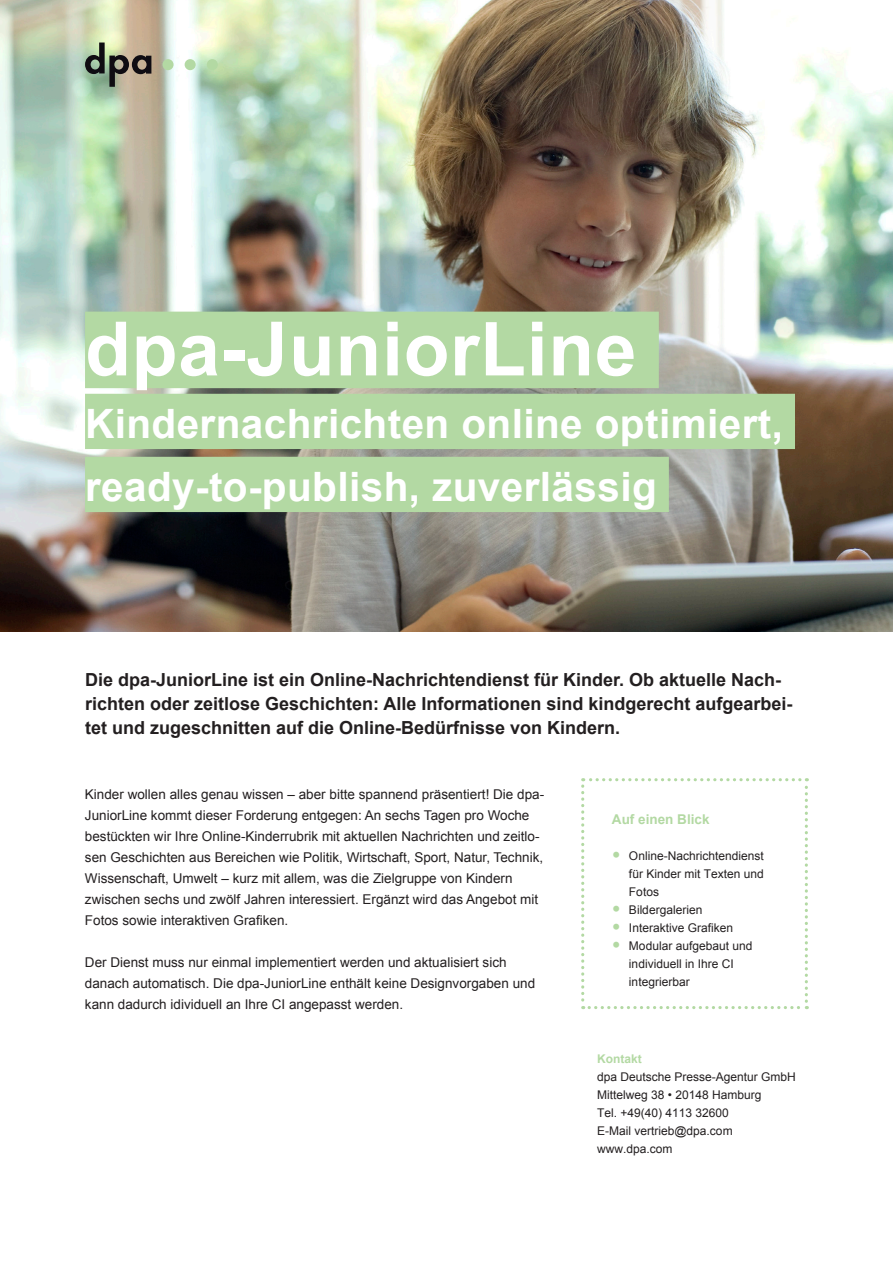
<style>
.page{position:relative;width:893px;height:1263px;background:#fff}
.page>*{position:absolute;margin:0;border:0;box-sizing:border-box;transform-origin:0 0}
.t1{font:700 75px "Arial";letter-spacing:.01em;color:#fff}
.t2{font:700 40.5px/63px "Arial";letter-spacing:.01em;color:#fff}
.t3{font:700 18px/24px "Arial";color:#231f20}
.t4{font:13.5px/21px "Arial";color:#231f20}
.t5{font:700 13.5px "Arial";color:#b3d9a3}
.t6{font:12px/18px "Arial";color:#231f20}
.t7{font:700 12px "Arial";color:#b3d9a3}
.s1{font-weight:900;font-size:18px;color:#b3d9a3}
</style>
<div class="page">
<img style="left:0;top:0;width:893px;height:631px">
<svg style="left:85px;top:43px;width:66px;height:44px"></svg>
<div style="left:162px;top:59px;width:12px;height:11px;background:#b3d9a3;border-radius:50%"></div>
<div style="left:185px;top:59px;width:11px;height:11px;background:#b3d9a3;border-radius:50%"></div>
<div style="left:207px;top:59px;width:11px;height:11px;background:#b3d9a3;border-radius:50%"></div>
<div style="left:85px;top:312px;width:574px;height:76px;background:#b3d9a3"></div>
<div style="left:85px;top:394px;width:710px;height:55px;background:#b3d9a3"></div>
<div style="left:85px;top:457px;width:584px;height:55px;background:#b3d9a3"></div>
<svg style="left:581px;top:778px;width:227px;height:231px"></svg>
<h1 class="t1" style="left:85px;top:299px;width:553px">dpa-JuniorLine</h1>
<h2 class="t2" style="left:85px;top:394px;width:699px">Kindernachrichten online optimiert, ready-to-publish, zuverlässig</h2>
<p class="t3" style="left:85px;top:668px;width:709px">Die dpa-JuniorLine ist ein Online-Nachrichtendienst für Kinder. Ob aktuelle Nach&shy;richten oder zeitlose Geschichten: Alle Informationen sind kindgerecht aufgearbei&shy;tet und zugeschnitten auf die Online-Bedürfnisse von Kindern.</p>
<p class="t4" style="left:85px;top:784px;width:461px">Kinder wollen alles genau wissen – aber bitte spannend präsentiert! Die dpa-JuniorLine kommt dieser Forderung entgegen: An sechs Tagen pro Woche bestückten wir Ihre Online-Kinderrubrik mit aktuellen Nachrichten und zeitlo&shy;sen Geschichten aus Bereichen wie Politik, Wirtschaft, Sport, Natur, Technik, Wissenschaft, Umwelt – kurz mit allem, was die Zielgruppe von Kindern zwischen sechs und zwölf Jahren interessiert. Ergänzt wird das Angebot mit Fotos sowie interaktiven Grafiken.</p>
<p class="t4" style="left:85px;top:952px;width:452px">Der Dienst muss nur einmal implementiert werden und aktualisiert sich danach automatisch. Die dpa-JuniorLine enthält keine Designvorgaben und kann dadurch idividuell an Ihre CI angepasst werden.</p>
<p class="t5" style="left:612px;top:810px;width:99px">Auf einen Blick</p>
<p class="t6" style="left:629px;top:846px;width:136px;text-align:justify;text-indent:-17px"><span class="s1">•</span> Online-Nachrichtendienst für Kinder mit Texten und Fotos</p>
<p class="t6" style="left:612px;top:900px;width:92px"><span class="s1">•</span> Bildergalerien</p>
<p class="t6" style="left:612px;top:918px;width:123px"><span class="s1">•</span> Interaktive Grafiken</p>
<p class="t6" style="left:629px;top:936px;width:125px;text-indent:-17px"><span class="s1">•</span> Modular aufgebaut und individuell in Ihre CI integrierbar</p>
<p class="t7" style="left:597px;top:1051px;width:46px">Kontakt</p>
<p class="t6" style="left:597px;top:1068px;width:200px">dpa Deutsche Presse-Agentur GmbH<br>Mittelweg 38 • 20148 Hamburg<br>Tel. +49(40) 4113 32600<br>E-Mail vertrieb@dpa.com www.dpa.com</p>
</div>
